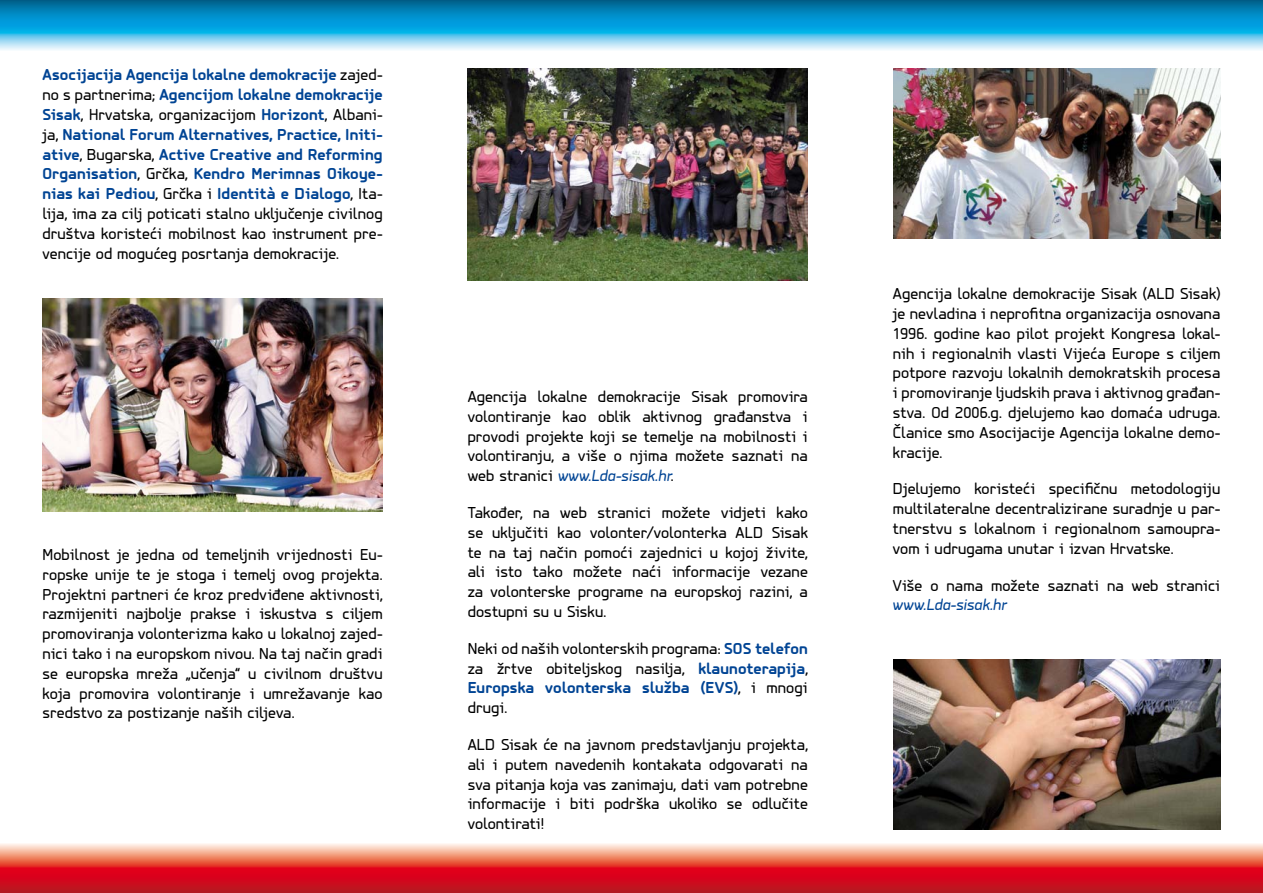
<style>
.page{position:relative;width:1263px;height:893px;background:#fff}
.page>*{position:absolute;margin:0;border:0;box-sizing:border-box;transform-origin:0 0}
.t1{font:16.5px/19.8px "PF Isotext Pro";letter-spacing:.005em;color:#000;text-align:justify}
.t2{font:700 16.5px/19.8px "PF Isotext Pro";letter-spacing:.005em;color:#004494;text-align:justify}
.t3{font:italic 16.5px "PF Isotext Pro";letter-spacing:.005em;color:#004494}
.s1{font-weight:400;color:#000}
.s2{font-style:italic;color:#004494}
.s3{font-weight:700;color:#004494}
</style>
<div class="page">
<div style="left:0;top:0;width:1263px;height:26px;background:linear-gradient(to bottom,#00658f,#00a3e7)"></div>
<div style="left:0;top:867px;width:1263px;height:26px;background:linear-gradient(to bottom,#ea0019,#b81720)"></div>
<svg style="left:0;top:26px;width:1263px;height:24px;background:#6dccef"></svg>
<svg style="left:0;top:843px;width:1263px;height:24px;background:#f19881"></svg>
<img style="left:893px;top:659px;width:327px;height:170px">
<img style="left:893px;top:68px;width:327px;height:170px">
<img style="left:43px;top:299px;width:340px;height:212px">
<img style="left:468px;top:68px;width:340px;height:213px">
<p class="t2" style="left:42px;top:65px;width:342px">Asocijacija Agencija lokalne demokracije <span class="s1">zajed&shy;no s partnerima;</span> Agencijom lokalne demokracije Sisak<span class="s1">, Hrvatska, organizacijom</span> Horizont<span class="s1">, Albani&shy;ja,</span> National Forum Alternatives, Practice, Initi&shy;ative<span class="s1">, Bugarska,</span> Active Creative and Reforming Organisation<span class="s1">, Grčka,</span> Kendro Merimnas Oikoye&shy;nias kai Pediou<span class="s1">, Grčka i</span> Identità e Dialogo<span class="s1">, Ita&shy;lija, ima za cilj poticati stalno uključenje civilnog društva koristeći mobilnost kao instrument pre&shy;vencije od mogućeg posrtanja demokracije.</span></p>
<p class="t1" style="left:42px;top:544px;width:342px">Mobilnost je jedna od temeljnih vrijednosti Eu&shy;ropske unije te je stoga i temelj ovog projekta.<br>Projektni partneri će kroz predviđene aktivnosti, razmijeniti najbolje prakse i iskustva s ciljem promoviranja volonterizma kako u lokalnoj zajed&shy;nici tako i na europskom nivou. Na taj način gradi se europska mreža „učenja“ u civilnom društvu koja promovira volontiranje i umrežavanje kao sredstvo za postizanje naših ciljeva.</p>
<p class="t1" style="left:468px;top:386px;width:342px">Agencija lokalne demokracije Sisak promovira volontiranje kao oblik aktivnog građanstva i provodi projekte koji se temelje na mobilnosti i volontiranju, a više o njima možete saznati na web stranici <span class="s2">www.Lda-sisak.hr</span>.</p>
<p class="t1" style="left:468px;top:502px;width:342px">Također, na web stranici možete vidjeti kako se uključiti kao volonter/volonterka ALD Sisak te na taj način pomoći zajednici u kojoj živite, ali isto tako možete naći informacije vezane za volonterske programe na europskoj razini, a dostupni su u Sisku.</p>
<p class="t1" style="left:468px;top:638px;width:342px">Neki od naših volonterskih programa: <span class="s3">SOS telefon </span>za žrtve obiteljskog nasilja, <span class="s3">klaunoterapija</span>, <span class="s3">Europska volonterska služba (EVS)</span>, i mnogi drugi.</p>
<p class="t1" style="left:468px;top:734px;width:342px">ALD Sisak će na javnom predstavljanju projekta, ali i putem navedenih kontakata odgovarati na sva pitanja koja vas zanimaju, dati vam potrebne informacije i biti podrška ukoliko se odlučite volontirati!</p>
<p class="t1" style="left:893px;top:284px;width:329px">Agencija lokalne demokracije Sisak (ALD Sisak) je nevladina i neprofitna organizacija osnovana 1996. godine kao pilot projekt Kongresa lokal&shy;nih i regionalnih vlasti Vijeća Europe s ciljem potpore razvoju lokalnih demokratskih procesa i promoviranje ljudskih prava i aktivnog građan&shy;stva. Od 2006.g. djelujemo kao domaća udruga.<br>Članice smo Asocijacije Agencija lokalne demo&shy;kracije.</p>
<p class="t1" style="left:893px;top:479px;width:329px">Djelujemo koristeći specifičnu metodologiju multilateralne decentralizirane suradnje u par&shy;tnerstvu s lokalnom i regionalnom samoupra&shy;vom i udrugama unutar i izvan Hrvatske.</p>
<p class="t1" style="left:893px;top:575px;width:329px">Više o nama možete saznati na web stranici</p>
<p class="t3" style="left:893px;top:595px;width:116px">www.Lda-sisak.hr</p>
</div>
